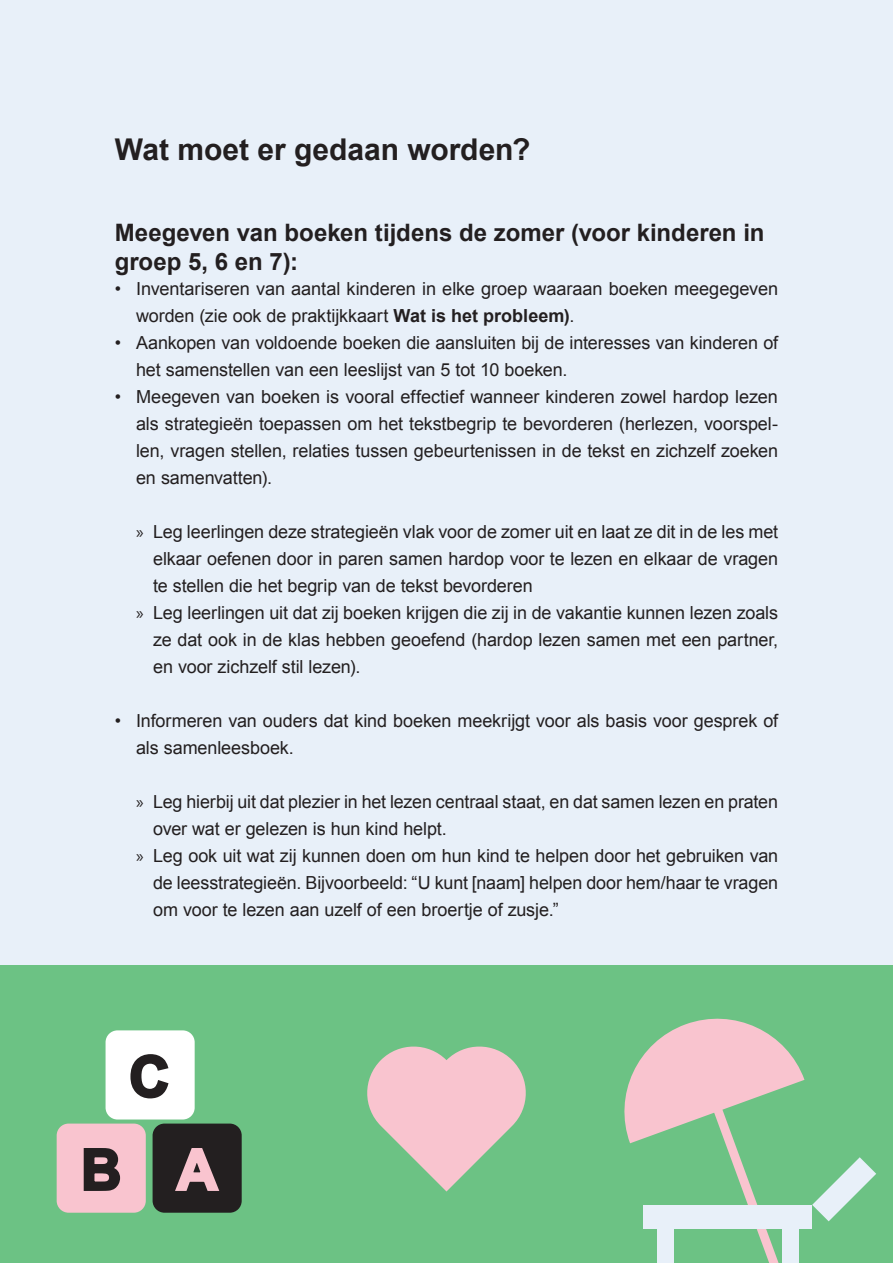
<style>
.page{position:relative;width:893px;height:1263px;background:#e8f0f9}
.page>*{position:absolute;margin:0;border:0;box-sizing:border-box;transform-origin:0 0}
.t1{font:700 56.25px "Arial";color:#231f20}
.Subheader_not_number{font:700 30px "Arial";color:#231f20}
.Sub-Subheader_not_nu{font:700 24px/28.8px "Arial";color:#231f20}
.t2{font:18px/27px "Arial";letter-spacing:-.005em;color:#231f20}
.s1{font-weight:700}
.s2{font-family:"Myriad Pro"}
.s3{color:#f9c4cf}
</style>
<div class="page">
<div style="left:0;top:965px;width:298px;height:298px;background:#6cc284"></div>
<div style="left:153px;top:1123px;width:89px;height:90px;background:#231f20;border-radius:12px"></div>
<svg style="left:175px;top:1148px;width:45px;height:43px"></svg>
<div style="left:57px;top:1123px;width:89px;height:90px;background:#f9c4cf;border-radius:12px"></div>
<svg style="left:83px;top:1148px;width:38px;height:43px"></svg>
<div style="left:106px;top:1030px;width:89px;height:89px;background:#fff;border-radius:12px"></div>
<svg style="left:130px;top:1054px;width:39px;height:45px"></svg>
<div style="left:595px;top:965px;width:298px;height:298px;background:#6cc284"></div>
<svg style="left:624px;top:1018px;width:180px;height:245px"></svg>
<div style="left:643px;top:1205px;width:169px;height:23px;background:#e8f0f9"></div>
<svg style="left:812px;top:1157px;width:64px;height:64px"></svg>
<div style="left:658px;top:1222px;width:16px;height:41px;background:#e8f0f9"></div>
<div style="left:782px;top:1222px;width:16px;height:41px;background:#e8f0f9"></div>
<div style="left:298px;top:965px;width:297px;height:298px;background:#6cc284"></div>
<svg style="left:367px;top:1046px;width:159px;height:145px"></svg>
<p class="Subheader_not_number" style="left:115px;top:130px;width:417px">Wat moet er gedaan worden?</p>
<p class="Sub-Subheader_not_nu" style="left:115px;top:219px;width:651px">Meegeven van boeken tijdens de zomer (voor kinderen in groep 5, 6 en 7):</p>
<p class="t2" style="left:136px;top:275px;width:644px;text-indent:-21px">• Inventariseren van aantal kinderen in elke groep waaraan boeken meegegeven worden (zie ook de praktijkkaart <span class="s1">Wat is het probleem)</span>.</p>
<p class="t2" style="left:136px;top:329px;width:644px;text-indent:-21px">• Aankopen van voldoende boeken die aansluiten bij de interesses van kinderen of het samenstellen van een leeslijst van 5 tot 10 boeken.</p>
<p class="t2" style="left:136px;top:383px;width:644px;text-align:justify;text-indent:-21px">• Meegeven van boeken is vooral effectief wanneer kinderen zowel hardop lezen als strategieën toepassen om het tekstbegrip te bevorderen (herlezen, voorspel&shy;len, vragen stellen, relaties tussen gebeurtenissen in de tekst en zichzelf zoeken en samenvatten).</p>
<p class="t2" style="left:153px;top:518px;width:626px;text-align:justify;text-indent:-17px"><span class="s2">»</span> Leg leerlingen deze strategieën vlak voor de zomer uit en laat ze dit in de les met elkaar oefenen door in paren samen hardop voor te lezen en elkaar de vragen te stellen die het begrip van de tekst bevorderen</p>
<p class="t2" style="left:153px;top:599px;width:627px;text-align:justify;text-indent:-17px"><span class="s2">»</span> Leg leerlingen uit dat zij boeken krijgen die zij in de vakantie kunnen lezen zoals ze dat ook in de klas hebben geoefend (hardop lezen samen met een partner, en voor zichzelf stil lezen).</p>
<p class="t2" style="left:136px;top:707px;width:644px;text-indent:-21px">• Informeren van ouders dat kind boeken meekrijgt voor als basis voor gesprek of als samenleesboek.</p>
<p class="t2" style="left:153px;top:788px;width:626px;text-indent:-17px"><span class="s2">»</span> Leg hierbij uit dat plezier in het lezen centraal staat, en dat samen lezen en praten over wat er gelezen is hun kind helpt.</p>
<p class="t2" style="left:153px;top:842px;width:627px;text-align:justify;text-indent:-17px"><span class="s2">»</span> Leg ook uit wat zij kunnen doen om hun kind te helpen door het gebruiken van de leesstrategieën. Bijvoorbeeld: “U kunt [naam] helpen door hem/haar te vragen om voor te lezen aan uzelf of een broertje of zusje.”</p>
<p class="t1" style="left:129px;top:1039px;width:42px">C</p>
<p class="t1" style="left:81px;top:1133px;width:138px">B <span class="s3">A</span></p>
</div>
